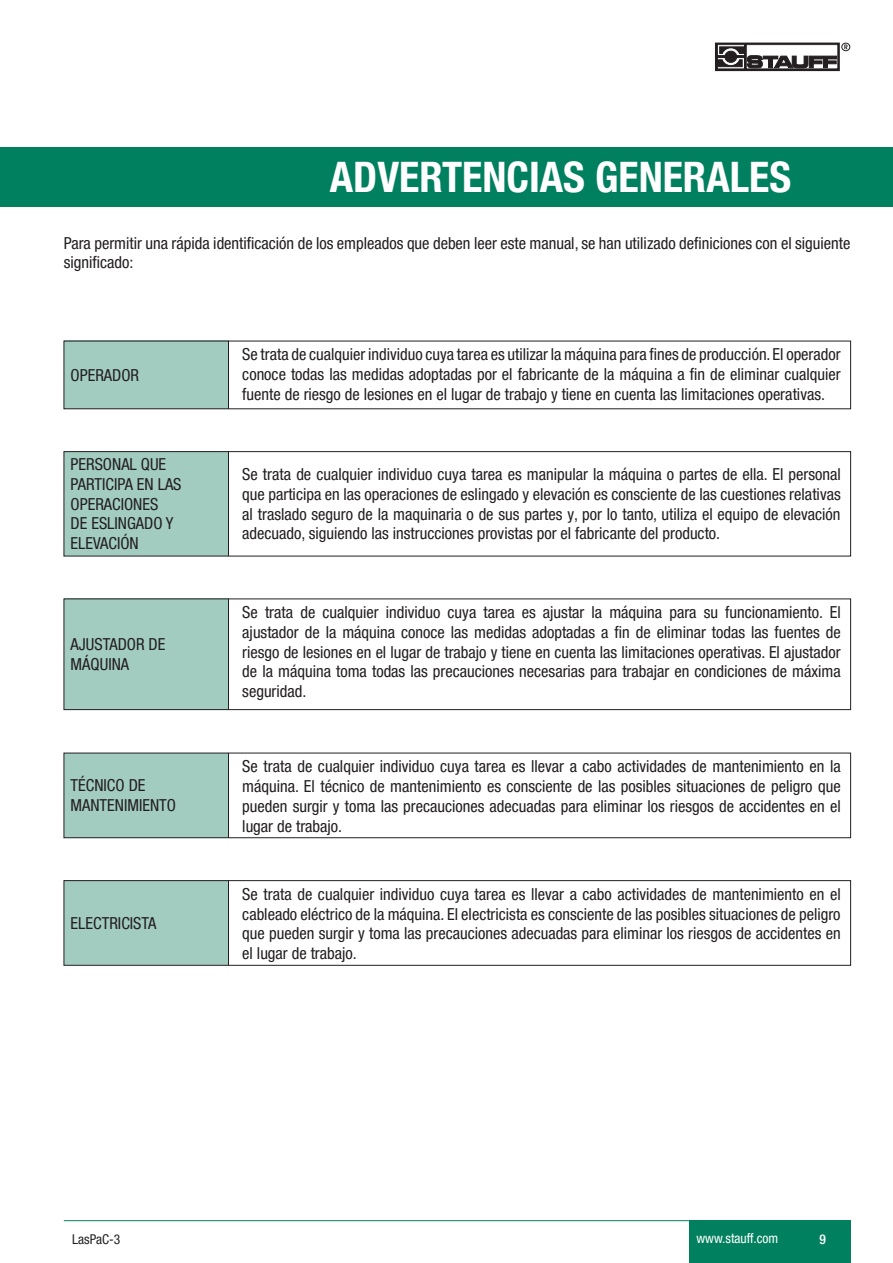
<style>
.page{position:relative;width:893px;height:1263px;background:#fff}
.page>*{position:absolute;margin:0;border:0;box-sizing:border-box;transform-origin:0 0}
.t1{font:700 condensed 42px "Helvetica Neue LTW1 G";color:#fff}
.t2{font:condensed 16.5px/19.8px "Helvetica Neue LTW1 G";color:#231f20;text-align:justify}
.t3{font:condensed 13.5px "Helvetica Neue LTW1 G";color:#fff}
.t4{font:condensed 13.5px "Helvetica Neue LTW1 G";color:#231f20}
.t5{font:500 condensed 13.5px "Helvetica Neue LTW1 G";color:#fff}
</style>
<div class="page">
<div style="left:689px;top:1220px;width:161px;height:43px;background:#00805f"></div>
<hr style="left:64px;top:1220px;width:786px;height:1px;background:#00805f">
<div style="left:715px;top:43px;width:124px;height:28px;border:1px solid #231f20"></div>
<svg style="left:719px;top:47px;width:23px;height:13px"></svg>
<div style="left:717px;top:45px;width:27px;height:24px;border:1px solid #231f20"></div>
<div style="left:841px;top:43px;width:9px;height:8px;border:1px solid #231f20;border-radius:50%"></div>
<svg style="left:844px;top:45px;width:4px;height:4px"></svg>
<svg style="left:720px;top:47px;width:25px;height:6px"></svg>
<svg style="left:717px;top:60px;width:25px;height:7px"></svg>
<svg style="left:723px;top:49px;width:16px;height:16px"></svg>
<div style="left:723px;top:49px;width:16px;height:16px;border:1px solid #fff;border-radius:50%"></div>
<div style="left:725px;top:51px;width:12px;height:11px;background:#231f20;border-radius:50%"></div>
<div style="left:725px;top:51px;width:12px;height:11px;border:1px solid #231f20;border-radius:50%"></div>
<hr style="left:717px;top:56px;width:29px;height:2px;background:#231f20">
<svg style="left:747px;top:55px;width:90px;height:13px"></svg>
<div style="left:0;top:147px;width:893px;height:59px;background:#00805f"></div>
<div style="left:64px;top:599px;width:164px;height:111px;background:#a3ccc1"></div>
<div style="left:64px;top:451px;width:164px;height:105px;background:#a3ccc1"></div>
<div style="left:64px;top:341px;width:164px;height:68px;background:#a3ccc1"></div>
<div style="left:64px;top:753px;width:164px;height:85px;background:#a3ccc1"></div>
<div style="left:64px;top:880px;width:164px;height:85px;background:#a3ccc1"></div>
<div style="left:64px;top:753px;width:787px;height:85px;border:1px solid #231f20"></div>
<div style="left:64px;top:880px;width:787px;height:85px;border:1px solid #231f20"></div>
<div style="left:64px;top:451px;width:787px;height:105px;border:1px solid #231f20"></div>
<div style="left:64px;top:599px;width:787px;height:111px;border:1px solid #231f20"></div>
<hr style="left:228px;top:341px;width:1px;height:68px;background:#231f20">
<hr style="left:228px;top:753px;width:1px;height:85px;background:#231f20">
<hr style="left:228px;top:880px;width:1px;height:85px;background:#231f20">
<hr style="left:228px;top:451px;width:1px;height:105px;background:#231f20">
<hr style="left:228px;top:599px;width:1px;height:111px;background:#231f20">
<h1 class="t1" style="left:330px;top:152px;width:463px">ADVERTENCIAS GENERALES</h1>
<p class="t2" style="left:64px;top:233px;width:788px">Para permitir una rápida identificación de los empleados que deben leer este manual, se han utilizado definiciones con el siguiente significado:</p>
<p class="t2" style="left:71px;top:365px;width:70px">OPERADOR</p>
<p class="t2" style="left:71px;top:454px;width:112px;text-align:left">PERSONAL QUE<br>PARTICIPA EN LAS<br>OPERACIONES<br>DE ESLINGADO Y<br>ELEVACIÓN</p>
<p class="t2" style="left:71px;top:635px;width:96px">AJUSTADOR DE<br>MÁQUINA</p>
<p class="t2" style="left:71px;top:776px;width:107px">TÉCNICO DE<br>MANTENIMIENTO</p>
<p class="t2" style="left:71px;top:913px;width:87px">ELECTRICISTA</p>
<p class="t2" style="left:242px;top:345px;width:600px">Se trata de cualquier individuo cuya tarea es utilizar la máquina para fines de producción. El operador conoce todas las medidas adoptadas por el fabricante de la máquina a fin de eliminar cualquier fuente de riesgo de lesiones en el lugar de trabajo y tiene en cuenta las limitaciones operativas.</p>
<p class="t2" style="left:242px;top:464px;width:600px">Se trata de cualquier individuo cuya tarea es manipular la máquina o partes de ella. El personal que participa en las operaciones de eslingado y elevación es consciente de las cuestiones relativas al traslado seguro de la maquinaria o de sus partes y, por lo tanto, utiliza el equipo de elevación adecuado, siguiendo las instrucciones provistas por el fabricante del producto.</p>
<p class="t2" style="left:242px;top:602px;width:600px">Se trata de cualquier individuo cuya tarea es ajustar la máquina para su funcionamiento. El ajustador de la máquina conoce las medidas adoptadas a fin de eliminar todas las fuentes de riesgo de lesiones en el lugar de trabajo y tiene en cuenta las limitaciones operativas. El ajustador de la máquina toma todas las precauciones necesarias para trabajar en condiciones de máxima seguridad.</p>
<p class="t2" style="left:242px;top:757px;width:600px">Se trata de cualquier individuo cuya tarea es llevar a cabo actividades de mantenimiento en la máquina. El técnico de mantenimiento es consciente de las posibles situaciones de peligro que pueden surgir y toma las precauciones adecuadas para eliminar los riesgos de accidentes en el lugar de trabajo.</p>
<p class="t2" style="left:242px;top:884px;width:600px">Se trata de cualquier individuo cuya tarea es llevar a cabo actividades de mantenimiento en el cableado eléctrico de la máquina. El electricista es consciente de las posibles situaciones de peligro que pueden surgir y toma las precauciones adecuadas para eliminar los riesgos de accidentes en el lugar de trabajo.</p>
<p class="t4" style="left:72px;top:1231px;width:49px">LasPaC-3</p>
<p class="t3" style="left:696px;top:1230px;width:83px">www.stauff.com</p>
<p class="t5" style="left:820px;top:1231px;width:8px">9</p>
</div>
